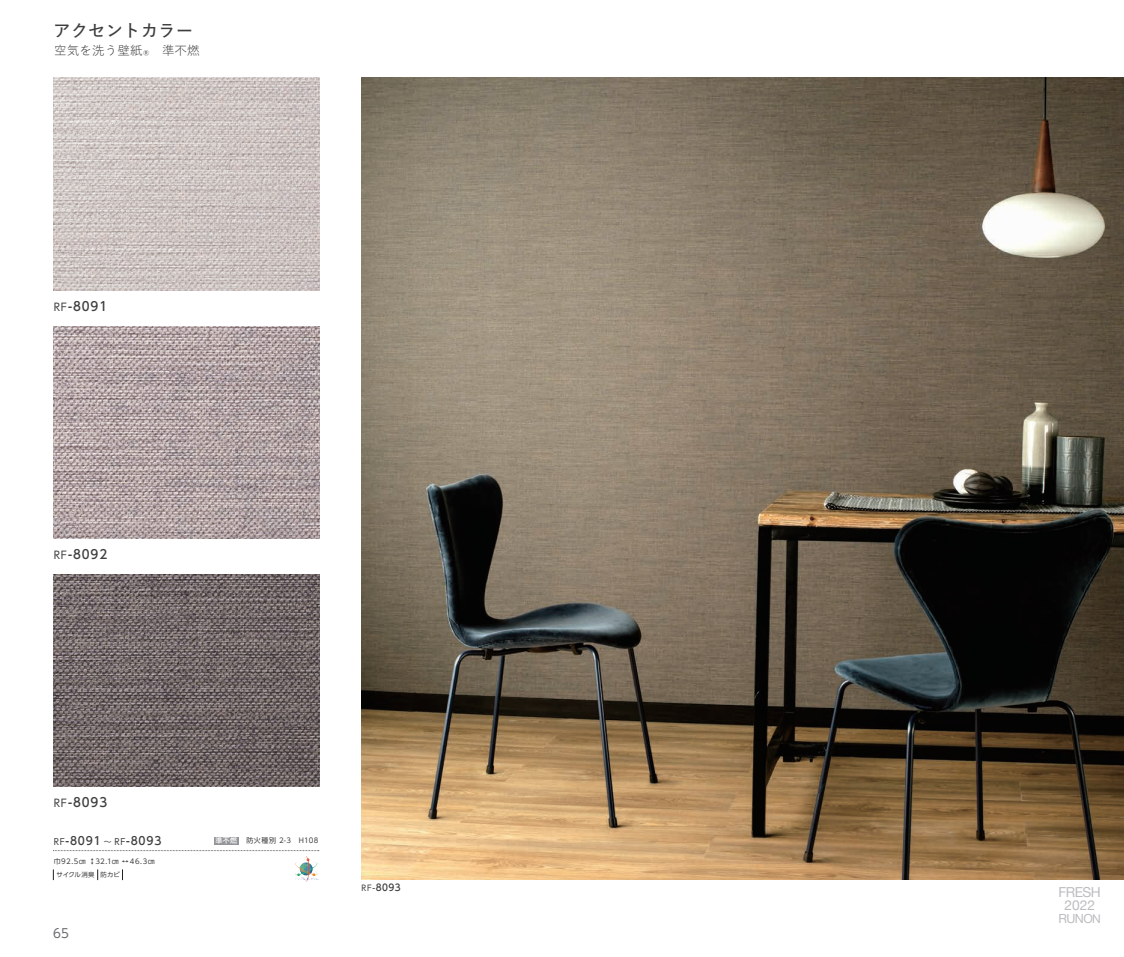
<style>
.page{position:relative;width:1124px;height:957px;background:#fff}
.page>*{position:absolute;margin:0;border:0;box-sizing:border-box;transform-origin:0 0}
.t1{font:600 17.5px "Yu Go Pr 6 N";color:#3e3e3f}
.t2{font:13.75px/13.5px "Helvetica Neue";letter-spacing:-.04em;color:#bcbdc0;text-align:center}
.t3{font:500 12.5px "UD Shin Go C Oniz Pr 6 N";letter-spacing:.075em;color:#3e3e3f}
.t4{font:12.5px "Yu Go Pr 6 N";letter-spacing:.01em;color:#3e3e3f}
.t5{font:12.5px "Helvetica Neue";color:#bcbdc0}
.t6{font:12.5px "UD Shin Go C Oniz Pr 6 N";color:#6c6d70}
.t7{font:500 11.25px "UD Shin Go C Oniz Pr 6 N";letter-spacing:.075em;color:#3e3e3f}
.t8{font:500 9.38px "UD Shin Go C Oniz Pr 6 N";color:#3e3e3f}
.t9{font:7px "UD Shin Go Pro";letter-spacing:.06em;color:#3e3e3f}
.t10{font:6.38px "UD Shin Go Pro";letter-spacing:.01em;color:#3e3e3f}
.s1{font-family:"UD Shin Go Pro";font-size:5.75px}
.s2{font-weight:400;font-size:10.62px}
.s3{font-weight:400;font-size:8.75px}
.s4{font-weight:500;font-size:6.88px;color:#fff}
.s5{font-weight:400;font-size:8.12px}
.s6{font-size:12px}
</style>
<div class="page">
<svg style="left:53px;top:850px;width:266px;height:1px"></svg>
<img style="left:295px;top:857px;width:13px;height:19px">
<div style="left:214px;top:837px;width:25px;height:7px;background:#939598"></div>
<img style="left:53px;top:78px;width:266px;height:213px">
<img style="left:53px;top:326px;width:266px;height:213px">
<img style="left:53px;top:574px;width:266px;height:213px">
<img style="left:361px;top:78px;width:762px;height:801px">
<h1 class="t1" style="left:53px;top:14px;width:141px">アクセントカラー</h1>
<h3 class="t4" style="left:54px;top:39px;width:147px">空気を洗う壁紙<span class="s1">Ⓡ</span>　準不燃</h3>
<h3 class="t3" style="left:54px;top:296px;width:55px"><span class="s2">RF</span>-8091</h3>
<h3 class="t3" style="left:54px;top:544px;width:55px"><span class="s2">RF</span>-8092</h3>
<h3 class="t3" style="left:54px;top:792px;width:55px"><span class="s2">RF</span>-8093</h3>
<h3 class="t7" style="left:54px;top:831px;width:109px"><span class="s3">RF</span>-8091 <span class="s3">〜 RF</span>-8093</h3>
<p class="t10" style="left:56px;top:869px;width:65px">サイクル消臭 防カビ</p>
<p class="t9" style="left:54px;top:855px;width:102px">巾92.5㎝ ↕32.1㎝ ↕46.3㎝</p>
<h3 class="t6" style="left:53px;top:923px;width:17px">65</h3>
<p class="t9" style="left:215px;top:835px;width:104px"><span class="s4">準不燃</span>　防火種別 2-3　H108</p>
<h3 class="t8" style="left:361px;top:879px;width:41px"><span class="s5">RF</span><span class="s3">-</span>8093</h3>
<h2 class="t2" style="left:1058px;top:886px;width:44px">FRESH<br>2022</h2>
<h3 class="t5" style="left:1058px;top:910px;width:44px">RUNO<span class="s6">N</span></h3>
</div>
